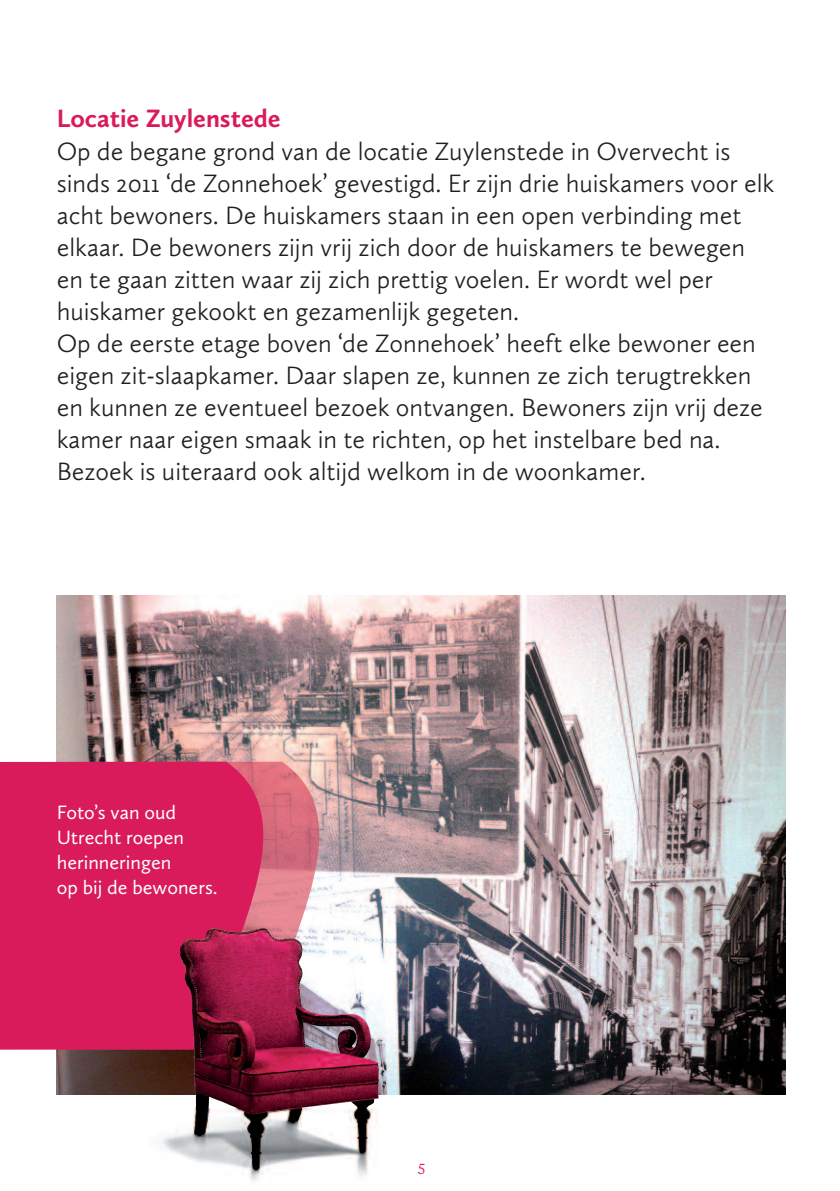
<style>
.page{position:relative;width:840px;height:1191px;background:#fff}
.page>*{position:absolute;margin:0;border:0;box-sizing:border-box;transform-origin:0 0}
.t1{font:300 26px/32px "Calluna Sans";color:#231f20}
.t2{font:700 26px "Calluna Sans";color:#d91a5b}
.t3{font:20px/25px "Calluna Sans";color:#fff}
.t4{font:16px "Legacy Sans ITC Std";color:#d91a5b}
</style>
<div class="page">
<img style="left:57px;top:595px;width:728px;height:499px">
<svg style="left:0;top:761px;width:318px;height:288px;background:#d42d63"></svg>
<img style="left:148px;top:928px;width:98px;height:180px">
<p class="t2" style="left:57px;top:110px;width:225px">Locatie Zuylenstede</p>
<p class="t1" style="left:57px;top:138px;width:718px">Op de begane grond van de locatie Zuylenstede in Overvecht is sinds 2011 ‘de Zonnehoek’ gevestigd. Er zijn drie huiskamers voor elk acht bewoners. De huiskamers staan in een open verbinding met elkaar. De bewoners zijn vrij zich door de huiskamers te bewegen en te gaan zitten waar zij zich prettig voelen. Er wordt wel per huiskamer gekookt en gezamenlijk gegeten.<br>Op de eerste etage boven ‘de Zonnehoek’ heeft elke bewoner een eigen zit-slaapkamer. Daar slapen ze, kunnen ze zich terugtrekken en kunnen ze eventueel bezoek ontvangen. Bewoners zijn vrij deze kamer naar eigen smaak in te richten, op het instelbare bed na.<br>Bezoek is uiteraard ook altijd welkom in de woonkamer.</p>
<p class="t3" style="left:57px;top:802px;width:162px">Foto’s van oud<br>Utrecht roepen herinneringen<br>op bij de bewoners.</p>
<p class="t4" style="left:417px;top:1161px;width:10px">5</p>
</div>
